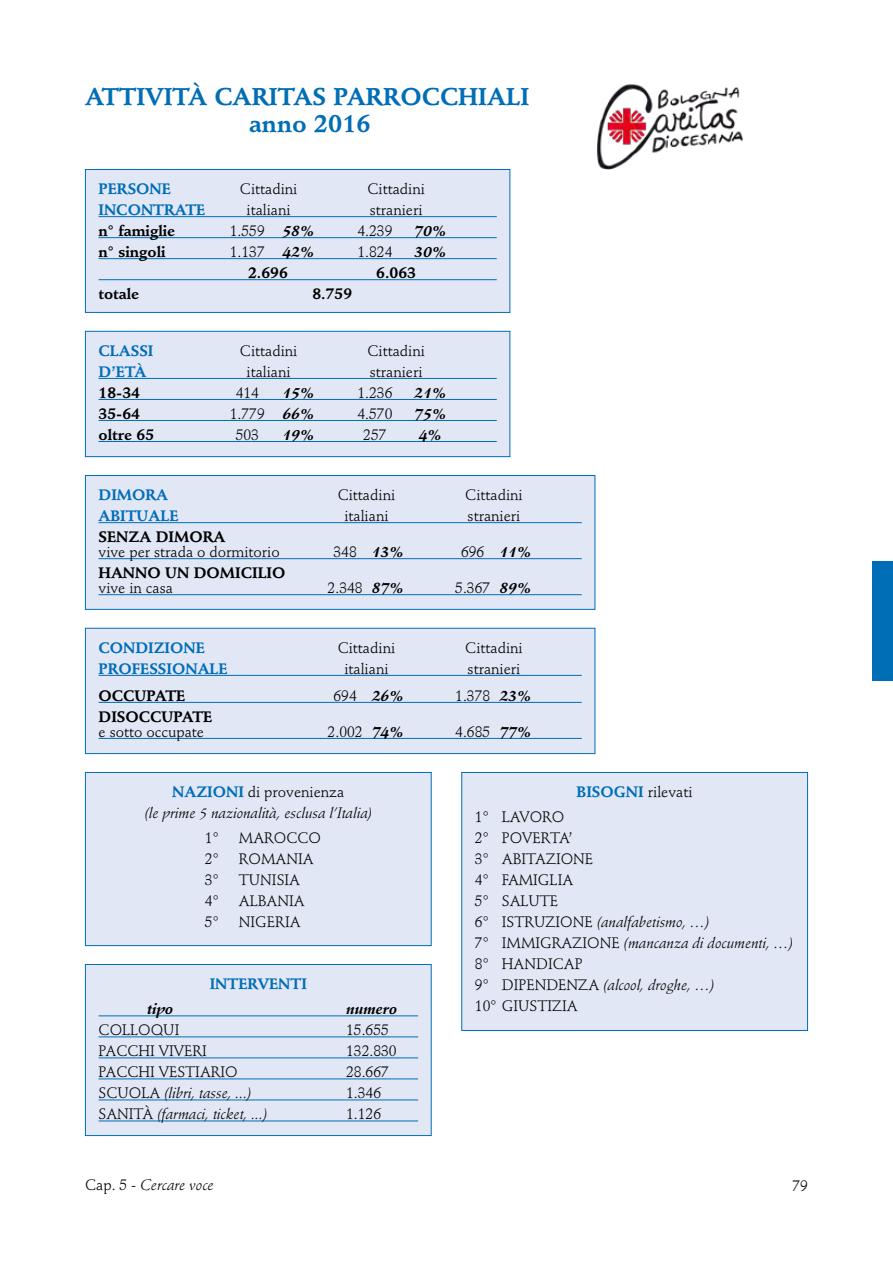
<style>
.page{position:relative;width:893px;height:1263px;background:#fff}
.page>*{position:absolute;margin:0;border:0;box-sizing:border-box;transform-origin:0 0}
.t1{font:700 24px/27px "Stempel Schneidler Std";color:#006eb7;text-align:center}
.t2{font:15px/21px "Stempel Schneidler Std";color:#000}
.t3{font:italic 15px/21px "Stempel Schneidler Std";color:#000;text-align:center}
.t4{font:700 15px "Stempel Schneidler Std";color:#000}
.t5{font:700 15px "Stempel Schneidler Std";color:#006eb7}
.t6{font:italic 700 15px "Stempel Schneidler Std";color:#000}
.s1{font-weight:700;font-style:italic}
.s2{font-weight:700;font-style:normal;color:#006eb7}
.s3{font-style:normal}
.s4{font-weight:700;color:#006eb7}
.s5{font-style:italic}
</style>
<div class="page">
<div style="left:872px;top:561px;width:21px;height:119px;background:#006eb7"></div>
<img style="left:597px;top:84px;width:146px;height:85px">
<div style="left:85px;top:169px;width:425px;height:143px;background:#e2e7f6"></div>
<hr style="left:99px;top:216px;width:398px;height:1px;background:#006eb7">
<hr style="left:99px;top:237px;width:398px;height:1px;background:#006eb7">
<hr style="left:99px;top:258px;width:398px;height:1px;background:#006eb7">
<hr style="left:99px;top:279px;width:398px;height:1px;background:#006eb7">
<div style="left:85px;top:169px;width:425px;height:144px;border:1px solid #006eb7"></div>
<div style="left:85px;top:331px;width:425px;height:126px;background:#e2e7f6"></div>
<hr style="left:99px;top:378px;width:398px;height:1px;background:#006eb7">
<hr style="left:99px;top:399px;width:398px;height:1px;background:#006eb7">
<hr style="left:99px;top:420px;width:398px;height:1px;background:#006eb7">
<hr style="left:99px;top:441px;width:398px;height:1px;background:#006eb7">
<div style="left:85px;top:331px;width:425px;height:126px;border:1px solid #006eb7"></div>
<div style="left:85px;top:475px;width:510px;height:134px;background:#e2e7f6"></div>
<hr style="left:99px;top:522px;width:483px;height:1px;background:#006eb7">
<hr style="left:99px;top:558px;width:483px;height:1px;background:#006eb7">
<hr style="left:99px;top:594px;width:483px;height:1px;background:#006eb7">
<div style="left:85px;top:475px;width:510px;height:135px;border:1px solid #006eb7"></div>
<div style="left:85px;top:628px;width:510px;height:126px;background:#e2e7f6"></div>
<hr style="left:99px;top:675px;width:483px;height:1px;background:#006eb7">
<hr style="left:99px;top:702px;width:483px;height:1px;background:#006eb7">
<hr style="left:99px;top:738px;width:483px;height:1px;background:#006eb7">
<div style="left:85px;top:628px;width:510px;height:126px;border:1px solid #006eb7"></div>
<div style="left:85px;top:772px;width:346px;height:173px;background:#e2e7f6"></div>
<div style="left:85px;top:772px;width:347px;height:174px;border:1px solid #006eb7"></div>
<div style="left:85px;top:964px;width:346px;height:171px;background:#e2e7f6"></div>
<hr style="left:99px;top:1015px;width:319px;height:1px;background:#006eb7">
<hr style="left:99px;top:1036px;width:319px;height:1px;background:#006eb7">
<hr style="left:99px;top:1057px;width:319px;height:1px;background:#006eb7">
<hr style="left:99px;top:1078px;width:319px;height:1px;background:#006eb7">
<hr style="left:99px;top:1099px;width:319px;height:1px;background:#006eb7">
<hr style="left:99px;top:1120px;width:319px;height:1px;background:#006eb7">
<div style="left:85px;top:964px;width:347px;height:172px;border:1px solid #006eb7"></div>
<div style="left:462px;top:772px;width:345px;height:258px;background:#e2e7f6"></div>
<div style="left:461px;top:772px;width:347px;height:259px;border:1px solid #006eb7"></div>
<h1 class="t1" style="left:85px;top:84px;width:446px">ATTIVITÀ CARITAS PARROCCHIALI anno 2016</h1>
<p class="t5" style="left:99px;top:180px;width:74px">PERSONE</p>
<p class="t2" style="left:240px;top:179px;width:59px">Cittadini</p>
<p class="t2" style="left:367px;top:179px;width:59px">Cittadini</p>
<p class="t5" style="left:99px;top:201px;width:108px">INCONTRATE</p>
<p class="t2" style="left:247px;top:200px;width:46px">italiani</p>
<p class="t2" style="left:370px;top:200px;width:54px">stranieri</p>
<p class="t4" style="left:99px;top:222px;width:78px">n° famiglie</p>
<p class="t2" style="left:230px;top:221px;width:86px">1.559 <span class="s1">58%</span></p>
<p class="t2" style="left:357px;top:221px;width:37px">4.239</p>
<p class="t6" style="left:414px;top:222px;width:33px">70%</p>
<p class="t4" style="left:99px;top:243px;width:69px">n° singoli</p>
<p class="t2" style="left:230px;top:242px;width:86px">1.137 <span class="s1">42%</span></p>
<p class="t2" style="left:357px;top:242px;width:37px">1.824</p>
<p class="t6" style="left:414px;top:243px;width:33px">30%</p>
<p class="t4" style="left:248px;top:264px;width:41px">2.696</p>
<p class="t4" style="left:376px;top:264px;width:41px">6.063</p>
<p class="t4" style="left:99px;top:285px;width:42px">totale</p>
<p class="t4" style="left:312px;top:285px;width:41px">8.759</p>
<p class="t5" style="left:99px;top:341px;width:56px">CLASSI</p>
<p class="t2" style="left:240px;top:340px;width:59px">Cittadini</p>
<p class="t2" style="left:367px;top:340px;width:59px">Cittadini</p>
<p class="t5" style="left:99px;top:362px;width:50px">D’ETÀ</p>
<p class="t2" style="left:247px;top:361px;width:46px">italiani</p>
<p class="t2" style="left:370px;top:361px;width:54px">stranieri</p>
<p class="t4" style="left:99px;top:383px;width:43px">18-34</p>
<p class="t2" style="left:236px;top:382px;width:25px">414</p>
<p class="t6" style="left:282px;top:383px;width:33px">15%</p>
<p class="t2" style="left:357px;top:382px;width:37px">1.236</p>
<p class="t6" style="left:414px;top:383px;width:33px">21%</p>
<p class="t4" style="left:99px;top:404px;width:43px">35-64</p>
<p class="t2" style="left:230px;top:403px;width:86px">1.779 <span class="s1">66%</span></p>
<p class="t2" style="left:357px;top:403px;width:37px">4.570</p>
<p class="t6" style="left:414px;top:404px;width:33px">75%</p>
<p class="t4" style="left:99px;top:425px;width:57px">oltre 65</p>
<p class="t2" style="left:236px;top:424px;width:25px">503</p>
<p class="t6" style="left:282px;top:425px;width:33px">19%</p>
<p class="t2" style="left:363px;top:424px;width:25px">257</p>
<p class="t6" style="left:419px;top:425px;width:25px">4%</p>
<p class="t5" style="left:99px;top:486px;width:71px">DIMORA</p>
<p class="t2" style="left:338px;top:485px;width:59px">Cittadini</p>
<p class="t2" style="left:465px;top:485px;width:59px">Cittadini</p>
<p class="t5" style="left:99px;top:507px;width:81px">ABITUALE</p>
<p class="t2" style="left:344px;top:506px;width:46px">italiani</p>
<p class="t2" style="left:468px;top:506px;width:54px">stranieri</p>
<p class="t4" style="left:99px;top:528px;width:128px">SENZA DIMORA</p>
<p class="t2" style="left:99px;top:542px;width:183px">vive per strada o dormitorio</p>
<p class="t2" style="left:333px;top:542px;width:72px">348 <span class="s1">13%</span></p>
<p class="t2" style="left:461px;top:542px;width:72px">696 <span class="s1">11%</span></p>
<p class="t4" style="left:99px;top:564px;width:188px">HANNO UN DOMICILIO</p>
<p class="t2" style="left:99px;top:578px;width:76px">vive in casa</p>
<p class="t2" style="left:328px;top:578px;width:78px">2.348 <span class="s1">87%</span></p>
<p class="t2" style="left:455px;top:578px;width:78px">5.367 <span class="s1">89%</span></p>
<p class="t5" style="left:99px;top:638px;width:108px">CONDIZIONE</p>
<p class="t2" style="left:338px;top:637px;width:59px">Cittadini</p>
<p class="t2" style="left:465px;top:637px;width:59px">Cittadini</p>
<p class="t5" style="left:99px;top:659px;width:131px">PROFESSIONALE</p>
<p class="t2" style="left:344px;top:658px;width:46px">italiani</p>
<p class="t2" style="left:468px;top:658px;width:54px">stranieri</p>
<p class="t4" style="left:99px;top:686px;width:88px">OCCUPATE</p>
<p class="t2" style="left:333px;top:685px;width:72px">694 <span class="s1">26%</span></p>
<p class="t2" style="left:455px;top:685px;width:78px">1.378 <span class="s1">23%</span></p>
<p class="t4" style="left:99px;top:707px;width:115px">DISOCCUPATE</p>
<p class="t2" style="left:99px;top:721px;width:107px">e sotto occupate</p>
<p class="t2" style="left:328px;top:721px;width:78px">2.002 <span class="s1">74%</span></p>
<p class="t2" style="left:455px;top:721px;width:78px">4.685 <span class="s1">77%</span></p>
<p class="t3" style="left:144px;top:781px;width:229px"><span class="s2">NAZIONI</span> <span class="s3">di provenienza<br></span>(le prime 5 nazionalità, esclusa l’Italia)</p>
<p class="t2" style="left:205px;top:828px;width:15px">1°</p>
<p class="t2" style="left:239px;top:828px;width:84px">MAROCCO</p>
<p class="t2" style="left:205px;top:849px;width:15px">2°</p>
<p class="t2" style="left:239px;top:849px;width:76px">ROMANIA</p>
<p class="t2" style="left:205px;top:870px;width:15px">3°</p>
<p class="t2" style="left:239px;top:870px;width:63px">TUNISIA</p>
<p class="t2" style="left:205px;top:891px;width:15px">4°</p>
<p class="t2" style="left:239px;top:891px;width:67px">ALBANIA</p>
<p class="t2" style="left:205px;top:912px;width:15px">5°</p>
<p class="t2" style="left:239px;top:912px;width:63px">NIGERIA</p>
<p class="t5" style="left:210px;top:975px;width:99px">INTERVENTI</p>
<p class="t6" style="left:147px;top:1000px;width:27px">tipo</p>
<p class="t6" style="left:346px;top:1000px;width:52px">numero</p>
<p class="t2" style="left:99px;top:1020px;width:82px">COLLOQUI</p>
<p class="t2" style="left:346px;top:1020px;width:44px">15.655</p>
<p class="t2" style="left:99px;top:1041px;width:110px">PACCHI VIVERI</p>
<p class="t2" style="left:346px;top:1041px;width:52px">132.830</p>
<p class="t2" style="left:99px;top:1062px;width:141px">PACCHI VESTIARIO</p>
<p class="t2" style="left:346px;top:1062px;width:44px">28.667</p>
<p class="t3" style="left:99px;top:1083px;width:155px"><span class="s3">SCUOLA</span> (libri, tasse, ...)</p>
<p class="t2" style="left:346px;top:1083px;width:37px">1.346</p>
<p class="t3" style="left:99px;top:1104px;width:171px"><span class="s3">SANITÀ</span> (farmaci, ticket, ...)</p>
<p class="t2" style="left:346px;top:1104px;width:37px">1.126</p>
<p class="t2" style="left:577px;top:781px;width:118px"><span class="s4">BISOGNI</span> rilevati</p>
<p class="t2" style="left:475px;top:807px;width:320px">1° LAVORO<br>2° POVERTA’<br>3° ABITAZIONE<br>4° FAMIGLIA<br>5° SALUTE<br>6° ISTRUZIONE <span class="s5">(analfabetismo, …)<br></span>7° IMMIGRAZIONE <span class="s5">(mancanza di documenti, …)<br></span>8° HANDICAP<br>9° DIPENDENZA <span class="s5">(alcool, droghe, …)<br></span>10° GIUSTIZIA</p>
<p class="t3" style="left:85px;top:1175px;width:130px"><span class="s3">Cap. 5 -</span> Cercare voce</p>
<p class="t2" style="left:792px;top:1176px;width:17px">79</p>
</div>
